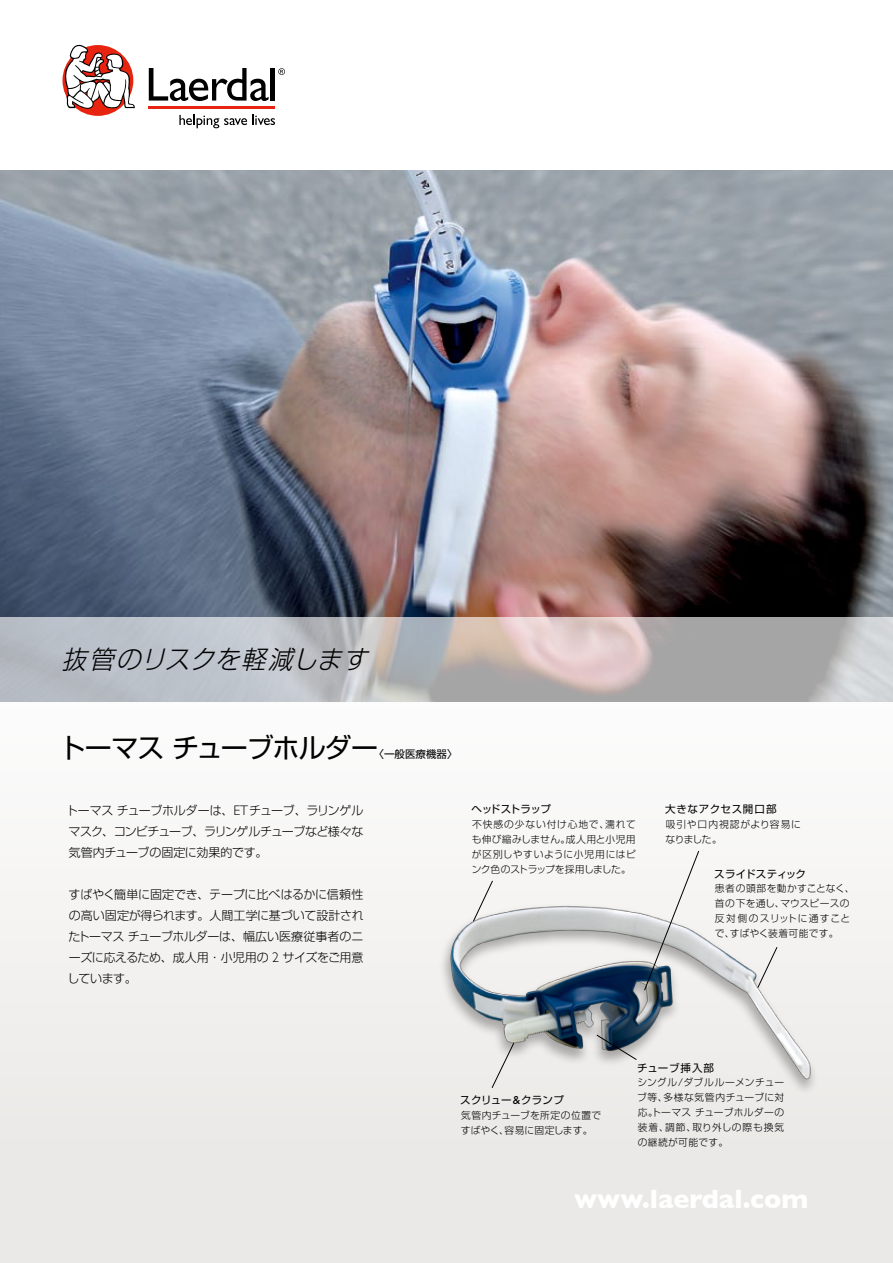
<style>
.page{position:relative;width:893px;height:1263px;background:#fff}
.page>*{position:absolute;margin:0;border:0;box-sizing:border-box;transform-origin:0 0}
.t1{font:700 27px "Gill Sans";color:#fff}
.t2{font:27px "Shin Go Pro";letter-spacing:-.035em;color:#000}
.t3{font:italic 300 25.5px "Shin Go Pro";color:#000}
.t4{font:300 13.8px "Gill Sans";color:#000}
.t5{font:300 12px/21.1px "Shin Go Pro";letter-spacing:-.02em;color:#000;text-align:justify}
.t6{font:12px "Gill Sans";color:#000}
.t7{font:10.5px "Shin Go Pro";letter-spacing:.025em;color:#000}
.t8{font:10.5px "Shin Go Pro";letter-spacing:.07em;color:#000}
.t9{font:10.5px "Shin Go Pro";letter-spacing:-.01em;color:#000}
.t10{font:10.5px "Shin Go Pro";letter-spacing:-.045em;color:#000}
.t11{font:10.5px "Shin Go Pro";letter-spacing:.075em;color:#000}
.t12{font:300 9.75px/15px "Shin Go Pro";letter-spacing:.04em;color:#000}
.t13{font:300 9.75px/15px "Shin Go Pro";letter-spacing:.02em;color:#000}
.t14{font:300 9.75px/15px "Shin Go Pro";letter-spacing:.08em;color:#000}
.t15{font:300 9.75px/15px "Shin Go Pro";letter-spacing:.07em;color:#000}
.t16{font:300 9.75px "Shin Go Pro";letter-spacing:.105em;color:#000}
.t17{font:300 9.75px "Shin Go Pro";letter-spacing:.015em;color:#000}
.s1{font-family:"Gill Sans";font-size:13.8px}
</style>
<div class="page">
<img style="left:0;top:170px;width:893px;height:447px">
<svg style="left:0;top:617px;width:893px;height:85px;background:#bbbabc"></svg>
<div style="left:0;top:702px;width:893px;height:561px;background:#f2f0ef"></div>
<img style="left:443px;top:922px;width:372px;height:170px">
<svg style="left:472px;top:851px;width:306px;height:238px"></svg>
<div style="left:63px;top:45px;width:70px;height:71px;background:#e72410;border-radius:50%"></div>
<svg style="left:149px;top:68px;width:120px;height:33px"></svg>
<hr style="left:271px;top:68px;width:4px;height:33px;background:#000">
<svg style="left:179px;top:115px;width:96px;height:13px"></svg>
<hr style="left:149px;top:107px;width:126px;height:2px;background:#e72410">
<svg style="left:62px;top:44px;width:73px;height:65px"></svg>
<svg style="left:278px;top:68px;width:7px;height:7px"></svg>
<h2 class="t3" style="left:62px;top:638px;width:315px">抜管のリスクを軽減します</h2>
<h1 class="t2" style="left:59px;top:725px;width:321px">トーマスチューブホルダー</h1>
<p class="t7" style="left:374px;top:745px;width:85px">〈一般医療機器〈</p>
<p class="t5" style="left:66px;top:799px;width:299px">トーマスチューブホルダーは、<span class="s1">ET</span>チューブ、ラリンゲルマスク、コンビチューブ、ラリンゲルチューブなど様々な気管内チューブの固定に効果的です。</p>
<p class="t5" style="left:69px;top:883px;width:297px;text-align:right">すばやく簡単に固定でき、テープに比べはるかに信頼性の高い固定が得られます。人間工学に基づいて設計されたトーマスチューブホルダーは、幅広い医療従事者のニサイズをご用意</p>
<p class="t5" style="left:67px;top:946px;width:203px">ーズに応えるため、成人用・小児用のしています。</p>
<p class="t4" style="left:272px;top:950px;width:8px">2</p>
<p class="t10" style="left:472px;top:800px;width:81px">ヘッドストラップ</p>
<p class="t14" style="left:566px;top:815px;width:71px;text-indent:-94px">不快感の少ない付け心地で、<br>成人用と小児用</p>
<p class="t12" style="left:605px;top:815px;width:32px">濡れて</p>
<p class="t13" style="left:472px;top:830px;width:166px">も伸び縮みしません。<br>が区別しやすいように小児用にはピンク色のストラップを採用しました。</p>
<p class="t8" style="left:665px;top:800px;width:113px">大きなアクセス開口部</p>
<p class="t15" style="left:666px;top:815px;width:137px">吸引や口内視認がより容易になりました。</p>
<p class="t9" style="left:714px;top:865px;width:94px">スライドスティック</p>
<p class="t12" style="left:780px;top:880px;width:76px;text-indent:-65px">患者の頭部を動かすことなく、マウスピースの</p>
<p class="t12" style="left:715px;top:895px;width:71px">首の下を通し、</p>
<p class="t16" style="left:715px;top:911px;width:137px">反対側のスリットに通すこと</p>
<p class="t17" style="left:730px;top:926px;width:110px">すばやく装着可能です。</p>
<p class="t12" style="left:715px;top:925px;width:21px">で、</p>
<p class="t7" style="left:521px;top:1091px;width:44px">クランプ</p>
<p class="t7" style="left:460px;top:1091px;width:53px">スクリュー</p>
<p class="t12" style="left:504px;top:1106px;width:98px;text-indent:-43px">気管内チューブを所定の位置で容易に固定します。</p>
<p class="t6" style="left:513px;top:1093px;width:9px">&amp;</p>
<p class="t12" style="left:461px;top:1121px;width:49px">すばやく、</p>
<p class="t11" style="left:637px;top:1059px;width:79px">チューブ挿入部</p>
<p class="t12" style="left:637px;top:1074px;width:148px;text-align:right">シングル/ダブルルーメンチュー多様な気管内チューブに対</p>
<p class="t12" style="left:637px;top:1089px;width:148px">ブ等、<br>応トーマスチューブホルダーの</p>
<p class="t12" style="left:648px;top:1104px;width:11px">。</p>
<p class="t12" style="left:692px;top:1119px;width:93px">取り外しの際も換気</p>
<p class="t12" style="left:638px;top:1119px;width:92px">装着、<br>の継続が可能です。</p>
<p class="t12" style="left:665px;top:1119px;width:33px">調節、</p>
<h1 class="t1" style="left:574px;top:1183px;width:235px">www.laerdal.com</h1>
</div>
